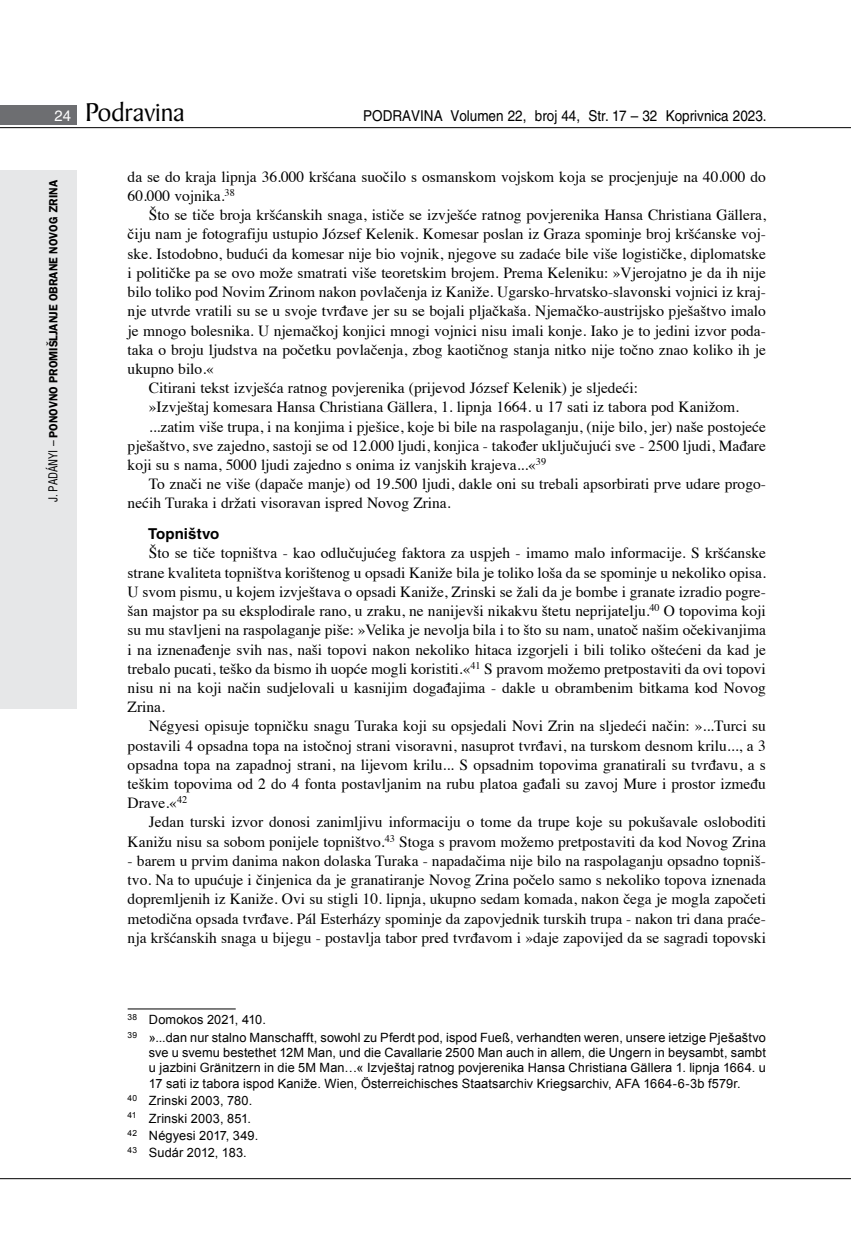
<style>
.page{position:relative;width:851px;height:1234px;background:#fff}
.page>*{position:absolute;margin:0;border:0;box-sizing:border-box;transform-origin:0 0}
.t1{font:27.6px "Baker Signet BT";color:#000}
.t2{font:15.45px/19.2px "Times";color:#000;text-align:justify}
.t3{font:15px "Helvetica LT Skin 29";color:#000;scale:.9 1}
.t4{font:700 15px "Helvetica LT Skin 29";letter-spacing:.005em;color:#000}
.t5{font:12.75px/17.4px "Arial";letter-spacing:.01em;color:#000}
.t6{font:600 12px "ITC Franklin Gothic Skin 29";letter-spacing:-.005em;color:#000;scale:.95 1}
.s1{font-family:"Helvetica LT Skin 29";font-size:15px;color:#fff}
.s2{font-family:"Helvetica LT Skin 29";font-weight:400;font-stretch:condensed}
</style>
<div class="page">
<div style="left:0;top:170px;width:77px;height:538px;background:#e6e7e8"></div>
<div style="left:0;top:105px;width:77px;height:19px;background:#6d6e71"></div>
<hr style="left:0;top:127px;width:850px;height:1px;background:#000">
<hr style="left:0;top:1177px;width:850px;height:1px;background:#000">
<hr style="left:128px;top:1008px;width:108px;height:1px;background:#000">
<h1 class="t1" style="left:55px;top:95px;width:131px"><span class="s1">24</span> Podravina</h1>
<p class="t3" style="left:363px;top:107px;width:450px">PODRAVINA Volumen 22, broj 44, Str. 17 – 32 Koprivnica 2023.</p>
<p class="t6" style="left:46px;top:502px;width:340px;rotate:-90deg"><span class="s2">J. PADÁNYI –</span> PONOVNO PROMIŠLJANJE OBRANE NOVOG ZRINA</p>
<p class="t2" style="left:128px;top:166px;width:639px">da se do kraja lipnja 36.000 kršćana suočilo s osmanskom vojskom koja se procjenjuje na 40.000 do<br>60.000 vojnika.<sup>38</sup></p>
<p class="t2" style="left:149px;top:204px;width:618px">Što se tiče broja kršćanskih snaga, ističe se izvješće ratnog povjerenika Hansa Christiana Gällera,</p>
<p class="t2" style="left:128px;top:223px;width:639px">čiju nam je fotografiju ustupio József Kelenik. Komesar poslan iz Graza spominje broj kršćanske voj-</p>
<p class="t2" style="left:128px;top:242px;width:639px">ske. Istodobno, budući da komesar nije bio vojnik, njegove su zadaće bile više logističke, diplomatske</p>
<p class="t2" style="left:128px;top:262px;width:639px">i političke pa se ovo može smatrati više teoretskim brojem. Prema Keleniku: »Vjerojatno je da ih nije</p>
<p class="t2" style="left:128px;top:281px;width:639px">bilo toliko pod Novim Zrinom nakon povlačenja iz Kaniže. Ugarsko-hrvatsko-slavonski vojnici iz kraj-</p>
<p class="t2" style="left:128px;top:300px;width:639px">nje utvrde vratili su se u svoje tvrđave jer su se bojali pljačkaša. Njemačko-austrijsko pješaštvo imalo</p>
<p class="t2" style="left:128px;top:319px;width:639px">je mnogo bolesnika. U njemačkoj konjici mnogi vojnici nisu imali konje. Iako je to jedini izvor poda-</p>
<p class="t2" style="left:128px;top:338px;width:639px">taka o broju ljudstva na početku povlačenja, zbog kaotičnog stanja nitko nije točno znao koliko ih je</p>
<p class="t2" style="left:128px;top:358px;width:88px">ukupno bilo.«</p>
<p class="t2" style="left:149px;top:377px;width:490px">Citirani tekst izvješća ratnog povjerenika (prijevod József Kelenik) je sljedeći:</p>
<p class="t2" style="left:149px;top:396px;width:591px">»Izvještaj komesara Hansa Christiana Gällera, 1. lipnja 1664. u 17 sati iz tabora pod Kanižom.</p>
<p class="t2" style="left:149px;top:415px;width:618px">...zatim više trupa, i na konjima i pješice, koje bi bile na raspolaganju, (nije bilo, jer) naše postojeće</p>
<p class="t2" style="left:128px;top:434px;width:639px">pješaštvo, sve zajedno, sastoji se od 12.000 ljudi, konjica - također uključujući sve - 2500 ljudi, Mađare</p>
<p class="t2" style="left:128px;top:454px;width:420px">koji su s nama, 5000 ljudi zajedno s onima iz vanjskih krajeva...«<sup>39</sup></p>
<p class="t2" style="left:149px;top:473px;width:618px">To znači ne više (dapače manje) od 19.500 ljudi, dakle oni su trebali apsorbirati prve udare progo-</p>
<p class="t2" style="left:128px;top:492px;width:324px">nećih Turaka i držati visoravan ispred Novog Zrina.</p>
<p class="t4" style="left:148px;top:524px;width:73px">Topništvo</p>
<p class="t2" style="left:128px;top:542px;width:639px;text-indent:21px">Što se tiče topništva - kao odlučujućeg faktora za uspjeh - imamo malo informacije. S kršćanske strane kvaliteta topništva korištenog u opsadi Kaniže bila je toliko loša da se spominje u nekoliko opisa.<br>U svom pismu, u kojem izvještava o opsadi Kaniže, Zrinski se žali da je bombe i granate izradio pogre&shy;šan majstor pa su eksplodirale rano, u zraku, ne nanijevši nikakvu štetu neprijatelju.<sup>40</sup> O topovima koji su mu stavljeni na raspolaganje piše: »Velika je nevolja bila i to što su nam, unatoč našim očekivanjima i na iznenađenje svih nas, naši topovi nakon nekoliko hitaca izgorjeli i bili toliko oštećeni da kad je trebalo pucati, teško da bismo ih uopće mogli koristiti.«<sup>41</sup> S pravom možemo pretpostaviti da ovi topovi nisu ni na koji način sudjelovali u kasnijim događajima - dakle u obrambenim bitkama kod Novog Zrina.</p>
<p class="t2" style="left:128px;top:715px;width:639px;text-indent:21px">Négyesi opisuje topničku snagu Turaka koji su opsjedali Novi Zrin na sljedeći način: »...Turci su postavili 4 opsadna topa na istočnoj strani visoravni, nasuprot tvrđavi, na turskom desnom krilu..., a 3 opsadna topa na zapadnoj strani, na lijevom krilu... S opsadnim topovima granatirali su tvrđavu, a s teškim topovima od 2 do 4 fonta postavljanim na rubu platoa gađali su zavoj Mure i prostor između Drave.«<sup>42</sup></p>
<p class="t2" style="left:128px;top:811px;width:639px;text-align:right">Jedan turski izvor donosi zanimljivu informaciju o tome da trupe koje su pokušavale osloboditi<br>Kanižu nisu sa sobom ponijele topništvo.<sup>43</sup> Stoga s pravom možemo pretpostaviti da kod Novog Zrina</p>
<p class="t2" style="left:128px;top:849px;width:639px">- barem u prvim danima nakon dolaska Turaka - napadačima nije bilo na raspolaganju opsadno topniš&shy;tvo. Na to upućuje i činjenica da je granatiranje Novog Zrina počelo samo s nekoliko topova iznenada dopremljenih iz Kaniže. Ovi su stigli 10. lipnja, ukupno sedam komada, nakon čega je mogla započeti metodična opsada tvrđave. Pál Esterházy spominje da zapovjednik turskih trupa - nakon tri dana praće&shy;nja kršćanskih snaga u bijegu - postavlja tabor pred tvrđavom i »daje zapovijed da se sagradi topovski</p>
<p class="t5" style="left:128px;top:1010px;width:639px"><sup>38</sup> Domokos 2021, 410.<br><sup>39</sup> »...dan nur stalno Manschafft, sowohl zu Pferdt pod, ispod Fueß, verhandten weren, unsere ietzige Pješaštvo</p>
<p class="t5" style="left:149px;top:1044px;width:618px;line-height:15.3px;text-align:justify">sve u svemu bestethet 12M Man, und die Cavallarie 2500 Man auch in allem, die Ungern in beysambt, sambt u jazbini Gränitzern in die 5M Man…« Izvještaj ratnog povjerenika Hansa Christiana Gällera 1. lipnja 1664. u 17 sati iz tabora ispod Kaniže. Wien, Österreichisches Staatsarchiv Kriegsarchiv, AFA 1664-6-3b f579r.</p>
<p class="t5" style="left:128px;top:1091px;width:132px"><sup>40</sup> Zrinski 2003, 780.<br><sup>41</sup> Zrinski 2003, 851.<br><sup>42</sup> Négyesi 2017, 349.<br><sup>43</sup> Sudár 2012, 183.</p>
</div>
